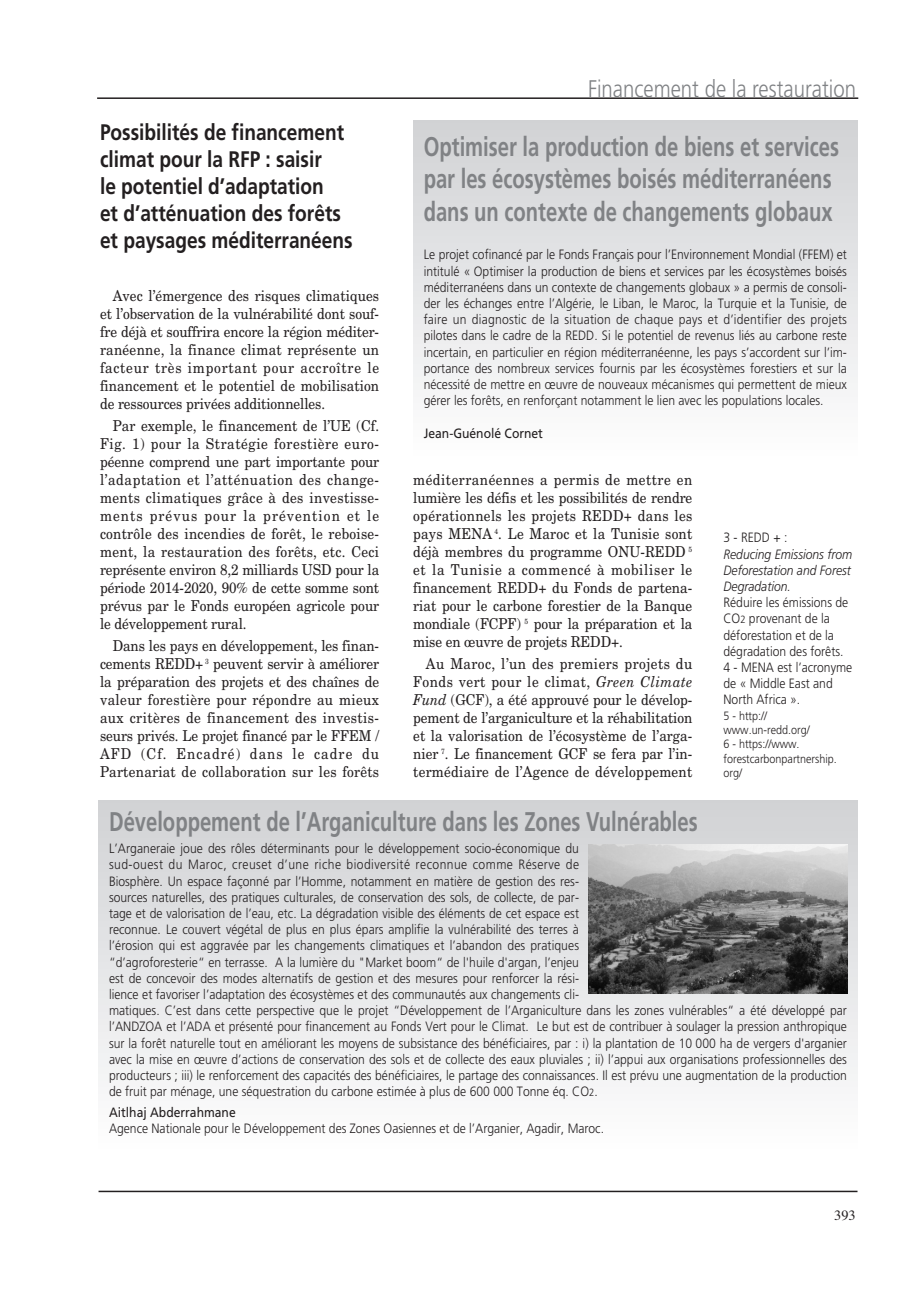
<style>
.page{position:relative;width:920px;height:1290px;background:#fff}
.page>*{position:absolute;margin:0;border:0;box-sizing:border-box;transform-origin:0 0}
.t1{font:700 27px/32.4px "Frutiger";color:#808285;scale:.75 1}
.t2{font:300 24px "Frutiger";color:#808285;scale:.85 1}
.t3{font:700 22.5px/27px "Frutiger";color:#231f20;scale:.85 1}
.t4{font:15px/18px "New Century Schlbk";color:#231f20;text-align:justify;scale:.9 1}
.t5{font:14.25px "Times";color:#231f20}
.t6{font:300 13.5px/16.2px "Frutiger";color:#231f20;scale:.9 1}
.t7{font:italic 300 13.5px/16.2px "Frutiger";color:#231f20;text-align:justify;scale:.9 1}
.t8{font:13.5px "Frutiger";color:#231f20;scale:.9 1}
.t9{font:300 12px/14.4px "Frutiger";color:#231f20;scale:.9 1}
.s1{font-style:italic}
.s2{font-size:10.5px}
</style>
<div class="page">
<hr style="left:99px;top:1191px;width:758px;height:1px;background:#231f20">
<hr style="left:97px;top:97px;width:761px;height:2px;background:#231f20">
<div style="left:413px;top:120px;width:444px;height:336px;background:linear-gradient(to bottom,#d0d1d4,#fdfdfe)"></div>
<div style="left:99px;top:800px;width:758px;height:349px;background:linear-gradient(to bottom,#d0d1d4,#fdfdfe)"></div>
<img style="left:589px;top:844px;width:258px;height:149px">
<h3 class="t3" style="left:100px;top:119px;width:299px">Possibilités de financement climat pour la RFP : saisir<br>le potentiel d’adaptation<br>et d’atténuation des forêts et paysages méditerranéens</h3>
<p class="t4" style="left:100px;top:286px;width:312px;text-indent:13px">Avec l’émergence des risques climatiques et l’observation de la vulnérabilité dont souf&shy;fre déjà et souffrira encore la région méditer&shy;ranéenne, la finance climat représente un facteur très important pour accroître le financement et le potentiel de mobilisation de ressources privées additionnelles.</p>
<p class="t4" style="left:100px;top:416px;width:312px;text-indent:13px">Par exemple, le financement de l’UE (Cf.<br>Fig. 1) pour la Stratégie forestière euro&shy;péenne comprend une part importante pour l’adaptation et l’atténuation des change&shy;ments climatiques grâce à des investisse&shy;ments prévus pour la prévention et le contrôle des incendies de forêt, le reboise&shy;ment, la restauration des forêts, etc. Ceci représente environ 8,2 milliards USD pour la période 2014-2020, 90% de cette somme sont prévus par le Fonds européen agricole pour le développement rural.</p>
<p class="t4" style="left:100px;top:636px;width:312px;text-indent:13px">Dans les pays en développement, les finan&shy;cements REDD+ <sup>3</sup> peuvent servir à améliorer la préparation des projets et des chaînes de valeur forestière pour répondre au mieux aux critères de financement des investis&shy;seurs privés. Le projet financé par le FFEM / AFD (Cf. Encadré) dans le cadre du Partenariat de collaboration sur les forêts</p>
<h2 class="t2" style="left:588px;top:75px;width:317px">Financement de la restauration</h2>
<h1 class="t1" style="left:424px;top:130px;width:555px">Optimiser la production de biens et services par les écosystèmes boisés méditerranéens dans un contexte de changements globaux</h1>
<p class="t6" style="left:424px;top:246px;width:472px;text-align:justify">Le projet cofinancé par le Fonds Français pour l’Environnement Mondial (FFEM) et intitulé « Optimiser la production de biens et services par les écosystèmes boisés méditerranéens dans un contexte de changements globaux » a permis de consoli&shy;der les échanges entre l’Algérie, le Liban, le Maroc, la Turquie et la Tunisie, de faire un diagnostic de la situation de chaque pays et d’identifier des projets pilotes dans le cadre de la REDD. Si le potentiel de revenus liés au carbone reste incertain, en particulier en région méditerranéenne, les pays s’accordent sur l’im&shy;portance des nombreux services fournis par les écosystèmes forestiers et sur la nécessité de mettre en œuvre de nouveaux mécanismes qui permettent de mieux gérer les forêts, en renforçant notamment le lien avec les populations locales.</p>
<p class="t8" style="left:424px;top:425px;width:134px">Jean-Guénolé Cornet</p>
<p class="t4" style="left:413px;top:470px;width:312px">méditerranéennes a permis de mettre en lumière les défis et les possibilités de rendre opérationnels les projets REDD+ dans les pays MENA <sup>4</sup>. Le Maroc et la Tunisie sont déjà membres du programme ONU-REDD <sup>5 </sup>et la Tunisie a commencé à mobiliser le financement REDD+ du Fonds de partena&shy;riat pour le carbone forestier de la Banque mondiale (FCPF) <sup>5</sup> pour la préparation et la mise en œuvre de projets REDD+.</p>
<p class="t4" style="left:413px;top:654px;width:312px;text-indent:13px">Au Maroc, l’un des premiers projets du Fonds vert pour le climat, <span class="s1">Green Climate Fund</span> (GCF), a été approuvé pour le dévelop&shy;pement de l’arganiculture et la réhabilitation et la valorisation de l’écosystème de l’arga&shy;nier <sup>7</sup>. Le financement GCF se fera par l’in&shy;termédiaire de l’Agence de développement</p>
<p class="t6" style="left:723px;top:530px;width:73px">3-REDD+:</p>
<p class="t7" style="left:723px;top:546px;width:145px">Reducing Emissions from Deforestation and Forest Degradation.</p>
<p class="t6" style="left:723px;top:594px;width:145px">Réduire les émissions de<br>CO<span class="s2">2</span> provenant de la déforestation et de la dégradation des forêts.<br>4 - MENA est l’acronyme de « Middle East and<br>North Africa ».</p>
<p class="t9" style="left:723px;top:708px;width:127px">5 - http:// www.un-redd.org/<br>6 - https://www. forestcarbonpartnership. org/</p>
<h1 class="t1" style="left:109px;top:805px;width:786px">Développement de l’Arganiculture dans les Zones Vulnérables</h1>
<p class="t6" style="left:109px;top:840px;width:821px">L’Arganeraie joue des rôles déterminants pour le développement socio-économique du<br>sud-ouest du Maroc, creuset d’une riche biodiversité reconnue comme Réserve de<br>Biosphère. Un espace façonné par l’Homme, notamment en matière de gestion des res-<br>sources naturelles, des pratiques culturales, de conservation des sols, de collecte, de par-<br>tage et de valorisation de l’eau, etc. La dégradation visible des éléments de cet espace est<br>reconnue. Le couvert végétal de plus en plus épars amplifie la vulnérabilité des terres à<br>l’érosion qui est aggravée par les changements climatiques et l’abandon des pratiques<br>“d’agroforesterie“ en terrasse. A la lumière du "Market boom“ de l'huile d'argan, l’enjeu<br>est de concevoir des modes alternatifs de gestion et des mesures pour renforcer la rési-<br>lience et favoriser l’adaptation des écosystèmes et des communautés aux changements cli-<br>matiques. C’est dans cette perspective que le projet “Développement de l’Arganiculture dans les zones vulnérables“ a été développé par l’ANDZOA et l’ADA et présenté pour financement au Fonds Vert pour le Climat. Le but est de contribuer à soulager la pression anthropique sur la forêt naturelle tout en améliorant les moyens de subsistance des bénéficiaires, par : i) la plantation de 10 000 ha de vergers d'arganier avec la mise en œuvre d’actions de conservation des sols et de collecte des eaux pluviales ; ii) l’appui aux organisations professionnelles des producteurs ; iii) le renforcement des capacités des bénéficiaires, le partage des connaissances. Il est prévu une augmentation de la production de fruit par ménage, une séquestration du carbone estimée à plus de 600 000 Tonne éq. CO<span class="s2">2</span>.</p>
<p class="t8" style="left:109px;top:1104px;width:142px">Aitlhaj Abderrahmane</p>
<p class="t6" style="left:109px;top:1120px;width:552px">Agence Nationale pour le Développement des Zones Oasiennes et de l’Arganier, Agadir, Maroc.</p>
<p class="t5" style="left:834px;top:1202px;width:23px">393</p>
</div>
